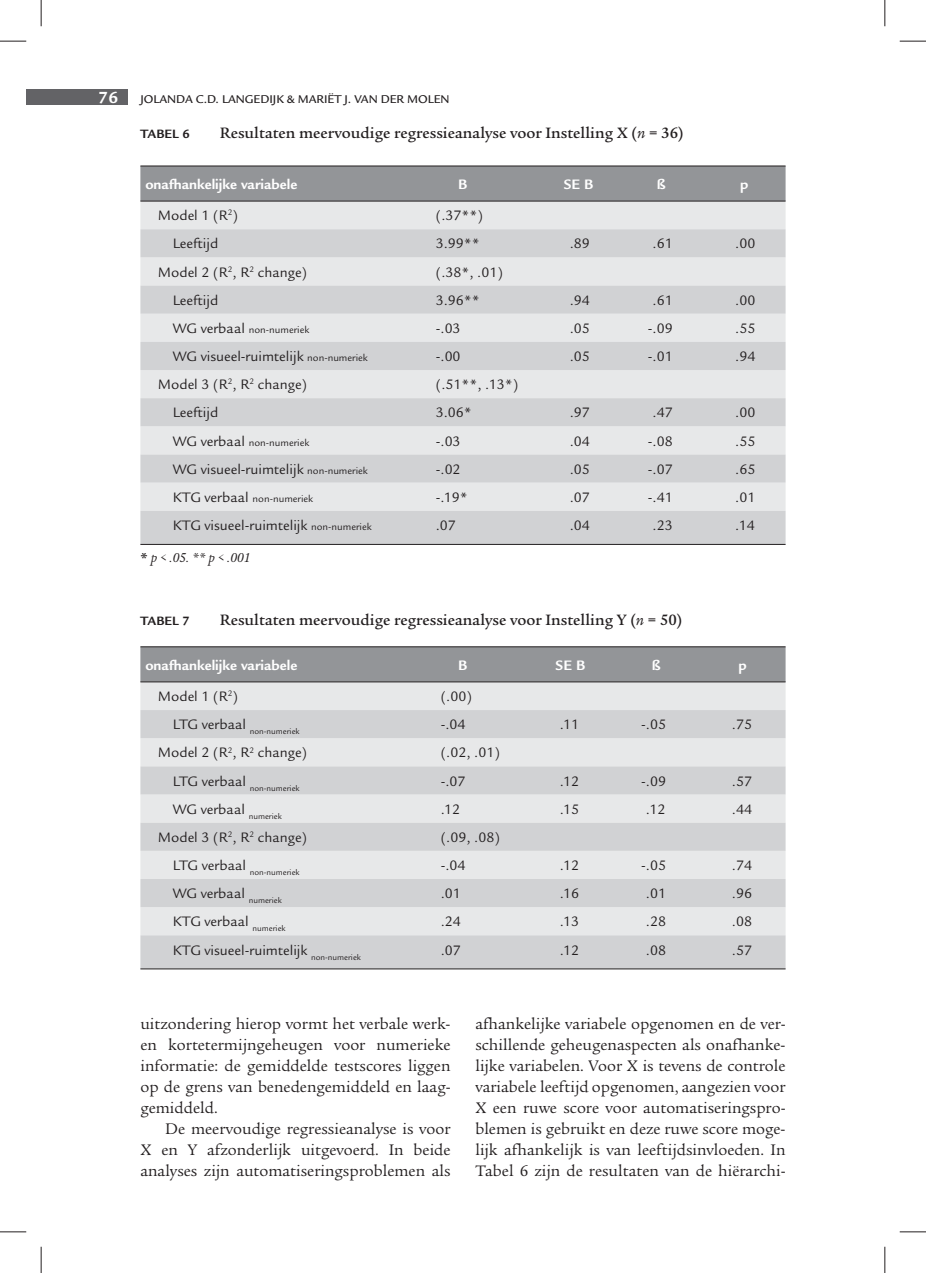
<style>
.page{position:relative;width:926px;height:1273px;background:#fff}
.page>*{position:absolute;margin:0;border:0;box-sizing:border-box;transform-origin:0 0}
.t1{font:700 17.5px "Legacy Sans Std";color:#fff}
.t2{font:16.62px/21px "Legacy Serif Std";color:#231f20;text-align:justify}
.t3{font:500 16.28px "Legacy Serif Std";color:#231f20}
.t4{font:14.88px "Legacy Sans Std";color:#231f20}
.t5{font:700 14.88px "Legacy Sans Std";color:#fff}
.t6{font:italic 14px "Legacy Serif Std";color:#231f20}
.t7{font:700 13.12px "Legacy Sans Std";color:#231f20}
.t8{font:500 12.25px "Legacy Sans Std";color:#231f20}
.t9{font:10.5px "Legacy Sans Std";color:#231f20}
.t10{font:8.58px "Legacy Sans Std";color:#231f20}
.s1{font-weight:400;font-style:italic}
.s2{font-size:14.88px}
.s3{font-size:10.5px}
.s4{font-weight:700;font-style:normal}
</style>
<div class="page">
<div style="left:26px;top:89px;width:102px;height:15px;background:#636366"></div>
<div style="left:140px;top:167px;width:645px;height:34px;background:#939598"></div>
<div style="left:140px;top:202px;width:645px;height:27px;background:#e7e8e9"></div>
<svg style="left:140px;top:229px;width:645px;height:315px;background:#dbdcdd"></svg>
<hr style="left:140px;top:166px;width:645px;height:1px;background:#231f20">
<hr style="left:140px;top:201px;width:645px;height:1px;background:#231f20">
<hr style="left:140px;top:544px;width:645px;height:1px;background:#231f20">
<div style="left:140px;top:647px;width:645px;height:34px;background:#939598"></div>
<div style="left:140px;top:682px;width:645px;height:28px;background:#e7e8e9"></div>
<svg style="left:140px;top:710px;width:645px;height:258px;background:#dadbdd"></svg>
<hr style="left:140px;top:646px;width:645px;height:1px;background:#231f20">
<hr style="left:140px;top:681px;width:645px;height:1px;background:#231f20">
<hr style="left:140px;top:968px;width:645px;height:1px;background:#231f20">
<svg style="left:0;top:41px;width:26px;height:1px"></svg>
<svg style="left:899px;top:41px;width:27px;height:1px"></svg>
<svg style="left:0;top:1231px;width:26px;height:1px"></svg>
<svg style="left:899px;top:1231px;width:27px;height:1px"></svg>
<svg style="left:41px;top:0;width:1px;height:26px"></svg>
<svg style="left:41px;top:1247px;width:1px;height:26px"></svg>
<svg style="left:884px;top:0;width:1px;height:26px"></svg>
<svg style="left:884px;top:1247px;width:1px;height:26px"></svg>
<p class="t1" style="left:99px;top:91px;width:21px">76</p>
<p class="t8" style="left:140px;top:94px;width:311px">JOLANDA C.D. LANGEDIJK &amp; MARIËT J. VAN DER MOLEN</p>
<p class="t7" style="left:140px;top:129px;width:51px">TABEL 6</p>
<p class="t3" style="left:220px;top:126px;width:465px">Resultaten meervoudige regressieanalyse voor Instelling X (<span class="s1">n</span> = 36)</p>
<p class="t5" style="left:145px;top:178px;width:153px">onafhankelijke variabele</p>
<p class="t5" style="left:458px;top:178px;width:11px">B</p>
<p class="t5" style="left:564px;top:178px;width:31px">SE B</p>
<p class="t5" style="left:657px;top:178px;width:10px">ß</p>
<p class="t5" style="left:740px;top:178px;width:10px">p</p>
<p class="t4" style="left:158px;top:210px;width:82px">Model 1 (R<sup>2</sup>)</p>
<p class="t4" style="left:436px;top:210px;width:49px">(.37**)</p>
<p class="t4" style="left:173px;top:238px;width:47px">Leeftijd</p>
<p class="t4" style="left:436px;top:238px;width:46px">3.99**</p>
<p class="t4" style="left:570px;top:238px;width:22px">.89</p>
<p class="t4" style="left:652px;top:238px;width:22px">.61</p>
<p class="t4" style="left:735px;top:238px;width:22px">.00</p>
<p class="t4" style="left:158px;top:266px;width:151px">Model 2 (R<sup>2</sup>, R<sup>2</sup> change)</p>
<p class="t4" style="left:436px;top:266px;width:69px">(.38*, .01)</p>
<p class="t4" style="left:173px;top:295px;width:47px">Leeftijd</p>
<p class="t4" style="left:436px;top:295px;width:46px">3.96**</p>
<p class="t4" style="left:570px;top:295px;width:22px">.94</p>
<p class="t4" style="left:652px;top:295px;width:22px">.61</p>
<p class="t4" style="left:735px;top:295px;width:22px">.00</p>
<p class="t9" style="left:173px;top:326px;width:138px"><span class="s2">WG verbaal</span> non-numeriek</p>
<p class="t4" style="left:436px;top:323px;width:26px">-.03</p>
<p class="t4" style="left:570px;top:323px;width:22px">.05</p>
<p class="t4" style="left:648px;top:323px;width:26px">-.09</p>
<p class="t4" style="left:735px;top:323px;width:22px">.55</p>
<p class="t4" style="left:173px;top:351px;width:196px">WG visueel-ruimtelijk <span class="s3">non-numeriek</span></p>
<p class="t4" style="left:436px;top:351px;width:26px">-.00</p>
<p class="t4" style="left:570px;top:351px;width:22px">.05</p>
<p class="t4" style="left:648px;top:351px;width:26px">-.01</p>
<p class="t4" style="left:735px;top:351px;width:22px">.94</p>
<p class="t4" style="left:158px;top:379px;width:151px">Model 3 (R<sup>2</sup>, R<sup>2</sup> change)</p>
<p class="t4" style="left:436px;top:379px;width:84px">(.51**, .13*)</p>
<p class="t4" style="left:173px;top:407px;width:47px">Leeftijd</p>
<p class="t4" style="left:436px;top:407px;width:38px">3.06*</p>
<p class="t4" style="left:570px;top:407px;width:22px">.97</p>
<p class="t4" style="left:652px;top:407px;width:22px">.47</p>
<p class="t4" style="left:735px;top:407px;width:22px">.00</p>
<p class="t9" style="left:173px;top:438px;width:138px"><span class="s2">WG verbaal</span> non-numeriek</p>
<p class="t4" style="left:436px;top:435px;width:26px">-.03</p>
<p class="t4" style="left:570px;top:435px;width:22px">.04</p>
<p class="t4" style="left:648px;top:435px;width:26px">-.08</p>
<p class="t4" style="left:735px;top:435px;width:22px">.55</p>
<p class="t4" style="left:173px;top:463px;width:196px">WG visueel-ruimtelijk <span class="s3">non-numeriek</span></p>
<p class="t4" style="left:436px;top:463px;width:26px">-.02</p>
<p class="t4" style="left:570px;top:463px;width:22px">.05</p>
<p class="t4" style="left:648px;top:463px;width:26px">-.07</p>
<p class="t4" style="left:735px;top:463px;width:22px">.65</p>
<p class="t9" style="left:173px;top:495px;width:142px"><span class="s2">KTG verbaal</span> non-numeriek</p>
<p class="t4" style="left:436px;top:492px;width:34px">-.19*</p>
<p class="t4" style="left:570px;top:492px;width:22px">.07</p>
<p class="t4" style="left:648px;top:492px;width:26px">-.41</p>
<p class="t4" style="left:735px;top:492px;width:22px">.01</p>
<p class="t4" style="left:173px;top:520px;width:200px">KTG visueel-ruimtelijk <span class="s3">non-numeriek</span></p>
<p class="t4" style="left:436px;top:520px;width:22px">.07</p>
<p class="t4" style="left:570px;top:520px;width:22px">.04</p>
<p class="t4" style="left:652px;top:520px;width:22px">.23</p>
<p class="t4" style="left:735px;top:520px;width:21px">.14</p>
<p class="t6" style="left:140px;top:552px;width:112px"><span class="s4">*</span> p &lt; .05. ** p &lt; .001</p>
<p class="t7" style="left:140px;top:616px;width:51px">TABEL 7</p>
<p class="t3" style="left:220px;top:614px;width:464px">Resultaten meervoudige regressieanalyse voor Instelling Y (<span class="s1">n</span> = 50)</p>
<p class="t5" style="left:145px;top:659px;width:153px">onafhankelijke variabele</p>
<p class="t5" style="left:458px;top:659px;width:11px">B</p>
<p class="t5" style="left:555px;top:659px;width:31px">SE B</p>
<p class="t5" style="left:652px;top:659px;width:10px">ß</p>
<p class="t5" style="left:738px;top:659px;width:10px">p</p>
<p class="t4" style="left:158px;top:691px;width:82px">Model 1 (R<sup>2</sup>)</p>
<p class="t4" style="left:441px;top:691px;width:33px">(.00)</p>
<p class="t10" style="left:173px;top:728px;width:128px"><sup>LTG</sup> <sup>verbaal</sup> non-numeriek</p>
<p class="t4" style="left:441px;top:719px;width:26px">-.04</p>
<p class="t4" style="left:560px;top:719px;width:21px">.11</p>
<p class="t4" style="left:641px;top:719px;width:26px">-.05</p>
<p class="t4" style="left:732px;top:719px;width:22px">.75</p>
<p class="t4" style="left:158px;top:747px;width:151px">Model 2 (R<sup>2</sup>, R<sup>2</sup> change)</p>
<p class="t4" style="left:441px;top:747px;width:61px">(.02, .01)</p>
<p class="t10" style="left:173px;top:785px;width:128px"><sup>LTG</sup> <sup>verbaal</sup> non-numeriek</p>
<p class="t4" style="left:441px;top:775px;width:26px">-.07</p>
<p class="t4" style="left:560px;top:775px;width:21px">.12</p>
<p class="t4" style="left:641px;top:775px;width:26px">-.09</p>
<p class="t4" style="left:732px;top:775px;width:22px">.57</p>
<p class="t4" style="left:173px;top:803px;width:110px">WG verbaal <sub>numeriek</sub></p>
<p class="t4" style="left:441px;top:803px;width:21px">.12</p>
<p class="t4" style="left:560px;top:803px;width:21px">.15</p>
<p class="t4" style="left:646px;top:803px;width:21px">.12</p>
<p class="t4" style="left:732px;top:803px;width:22px">.44</p>
<p class="t4" style="left:158px;top:832px;width:151px">Model 3 (R<sup>2</sup>, R<sup>2</sup> change)</p>
<p class="t4" style="left:441px;top:832px;width:61px">(.09, .08)</p>
<p class="t10" style="left:173px;top:869px;width:128px"><sup>LTG</sup> <sup>verbaal</sup> non-numeriek</p>
<p class="t4" style="left:441px;top:860px;width:26px">-.04</p>
<p class="t4" style="left:560px;top:860px;width:21px">.12</p>
<p class="t4" style="left:641px;top:860px;width:26px">-.05</p>
<p class="t4" style="left:732px;top:860px;width:22px">.74</p>
<p class="t4" style="left:173px;top:888px;width:110px">WG verbaal <sub>numeriek</sub></p>
<p class="t4" style="left:441px;top:888px;width:22px">.01</p>
<p class="t4" style="left:560px;top:888px;width:21px">.16</p>
<p class="t4" style="left:646px;top:888px;width:22px">.01</p>
<p class="t4" style="left:732px;top:888px;width:22px">.96</p>
<p class="t4" style="left:173px;top:916px;width:114px">KTG verbaal <sub>numeriek</sub></p>
<p class="t4" style="left:441px;top:916px;width:22px">.24</p>
<p class="t4" style="left:560px;top:916px;width:21px">.13</p>
<p class="t4" style="left:646px;top:916px;width:22px">.28</p>
<p class="t4" style="left:732px;top:916px;width:22px">.08</p>
<p class="t4" style="left:173px;top:944px;width:189px">KTG visueel-ruimtelijk <sub>non-numeriek</sub></p>
<p class="t4" style="left:441px;top:944px;width:22px">.07</p>
<p class="t4" style="left:560px;top:944px;width:21px">.12</p>
<p class="t4" style="left:646px;top:944px;width:22px">.08</p>
<p class="t4" style="left:732px;top:944px;width:22px">.57</p>
<p class="t2" style="left:140px;top:1014px;width:312px">uitzondering hierop vormt het verbale werk&shy;en kortetermijngeheugen voor numerieke informatie: de gemiddelde testscores liggen op de grens van benedengemiddeld en laag&shy;gemiddeld.</p>
<p class="t2" style="left:140px;top:1119px;width:312px;text-indent:25px">De meervoudige regressieanalyse is voor X en Y afzonderlijk uitgevoerd. In beide analyses zijn automatiseringsproblemen als</p>
<p class="t2" style="left:475px;top:1014px;width:312px">afhankelijke variabele opgenomen en de ver&shy;schillende geheugenaspecten als onafhanke&shy;lijke variabelen. Voor X is tevens de controle variabele leeftijd opgenomen, aangezien voor X een ruwe score voor automatiseringspro&shy;blemen is gebruikt en deze ruwe score moge&shy;lijk afhankelijk is van leeftijdsinvloeden. In Tabel 6 zijn de resultaten van de hiërarchi-</p>
</div>
